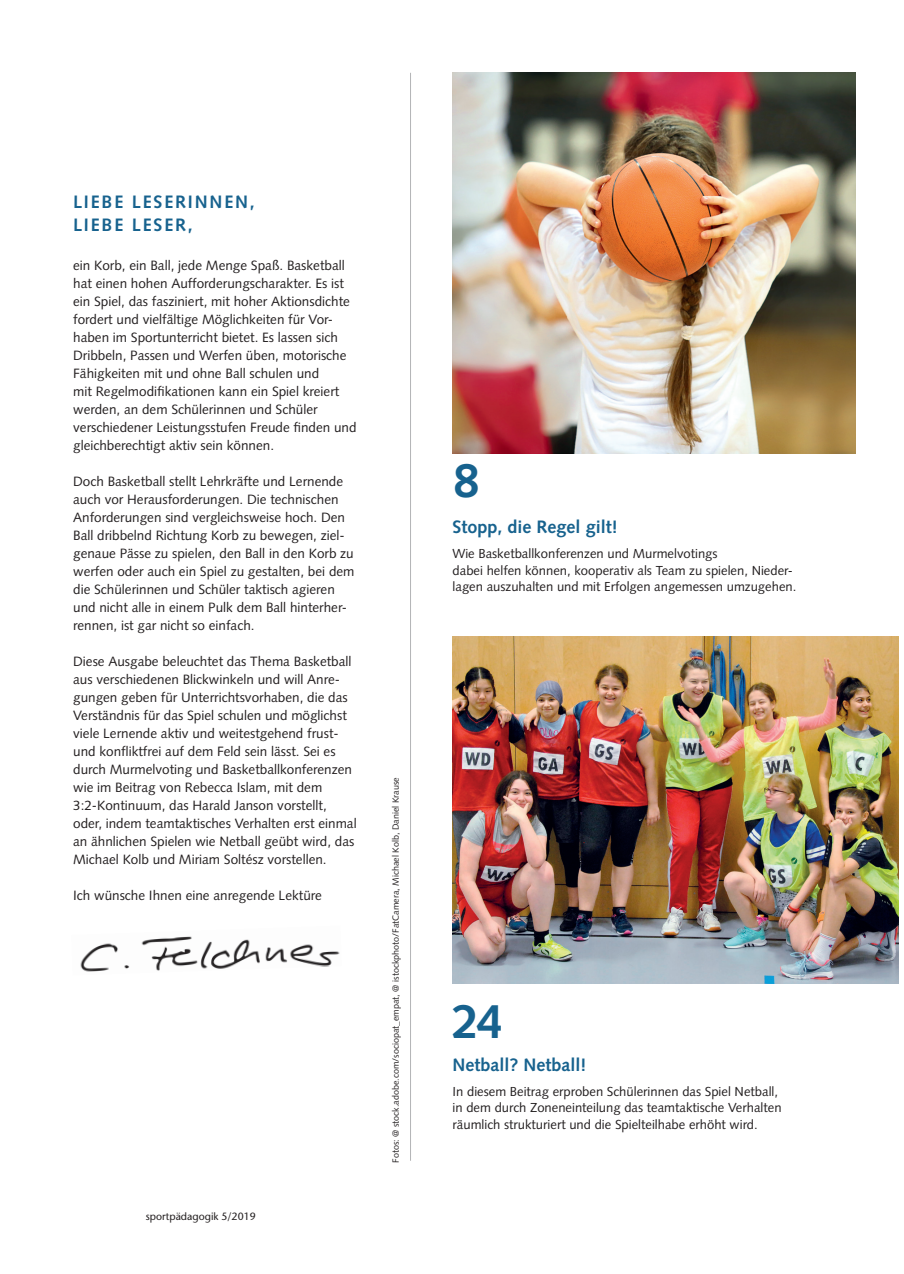
<style>
.page{position:relative;width:904px;height:1274px;background:#fff}
.page>*{position:absolute;margin:0;border:0;box-sizing:border-box;transform-origin:0 0}
.t1{font:700 48px "Syntax LT Std";color:#17628e}
.t2{font:700 18px "Syntax LT Std";color:#17628e}
.t3{font:700 18px/22.5px "Syntax LT Std";letter-spacing:.1em;color:#17628e}
.t4{font:13.5px/18px "Syntax LT Std";color:#231f20}
.t5{font:13.05px/16.5px "Syntax LT Std";color:#231f20}
.t6{font:500 10.5px "Stone Sans Std";color:#231f20}
.t7{font:9px "Syntax LT Std";color:#231f20}
</style>
<div class="page">
<hr style="left:410px;top:73px;width:1px;height:1088px;background:#808285">
<img style="left:452px;top:637px;width:446px;height:347px">
<img style="left:80px;top:936px;width:260px;height:36px">
<img style="left:452px;top:73px;width:403px;height:381px">
<h2 class="t3" style="left:73px;top:191px;width:183px">LIEBE LESERINNEN,<br>LIEBE LESER,</h2>
<p class="t4" style="left:73px;top:256px;width:285px">ein Korb, ein Ball, jede Menge Spaß. Basketball hat einen hohen Aufforderungscharakter. Es ist ein Spiel, das fasziniert, mit hoher Aktionsdichte fordert und vielfältige Möglichkeiten für Vor&shy;haben im Sportunterricht bietet. Es lassen sich Dribbeln, Passen und Werfen üben, motorische Fähigkeiten mit und ohne Ball schulen und<br>mit Regelmodifikationen kann ein Spiel kreiert werden, an dem Schülerinnen und Schüler verschiedener Leistungsstufen Freude finden und gleichberechtigt aktiv sein können.</p>
<p class="t4" style="left:73px;top:472px;width:283px">Doch Basketball stellt Lehrkräfte und Lernende auch vor Herausforderungen. Die technischen Anforderungen sind vergleichsweise hoch. Den Ball dribbelnd Richtung Korb zu bewegen, ziel&shy;genaue Pässe zu spielen, den Ball in den Korb zu werfen oder auch ein Spiel zu gestalten, bei dem die Schülerinnen und Schüler taktisch agieren und nicht alle in einem Pulk dem Ball hinterher&shy;rennen, ist gar nicht so einfach.</p>
<p class="t4" style="left:73px;top:652px;width:285px">Diese Ausgabe beleuchtet das Thema Basketball aus verschiedenen Blickwinkeln und will Anre&shy;gungen geben für Unterrichtsvorhaben, die das Verständnis für das Spiel schulen und möglichst viele Lernende aktiv und weitestgehend frust&shy;und konfliktfrei auf dem Feld sein lässt. Sei es durch Murmelvoting und Basketballkonferenzen wie im Beitrag von Rebecca Islam, mit dem 3:2-Kontinuum, das Harald Janson vorstellt, oder, indem teamtaktisches Verhalten erst einmal an ähnlichen Spielen wie Netball geübt wird, das Michael Kolb und Miriam Soltész vorstellen.</p>
<p class="t4" style="left:73px;top:886px;width:250px">Ich wünsche Ihnen eine anregende Lektüre</p>
<p class="t6" style="left:146px;top:1210px;width:111px">sportpädagogik 5/2019</p>
<p class="t7" style="left:390px;top:1163px;width:387px;rotate:-90deg">Fotos: @ stock.adobe.com/sociopat_empat, @ istockphoto/FatCamera, Michael Kolb, Daniel Krause</p>
<h1 class="t1" style="left:453px;top:452px;width:28px">8</h1>
<h2 class="t2" style="left:453px;top:517px;width:167px">Stopp, die Regel gilt!</h2>
<p class="t5" style="left:453px;top:545px;width:345px">Wie Basketballkonferenzen und Murmelvotings<br>dabei helfen können, kooperativ als Team zu spielen, Nieder&shy;lagen auszuhalten und mit Erfolgen angemessen umzugehen.</p>
<h1 class="t1" style="left:453px;top:993px;width:52px">24</h1>
<h2 class="t2" style="left:453px;top:1054px;width:135px">Netball? Netball!</h2>
<p class="t5" style="left:453px;top:1083px;width:330px">In diesem Beitrag erproben Schülerinnen das Spiel Netball, in dem durch Zoneneinteilung das teamtaktische Verhalten räumlich strukturiert und die Spielteilhabe erhöht wird.</p>
</div>
